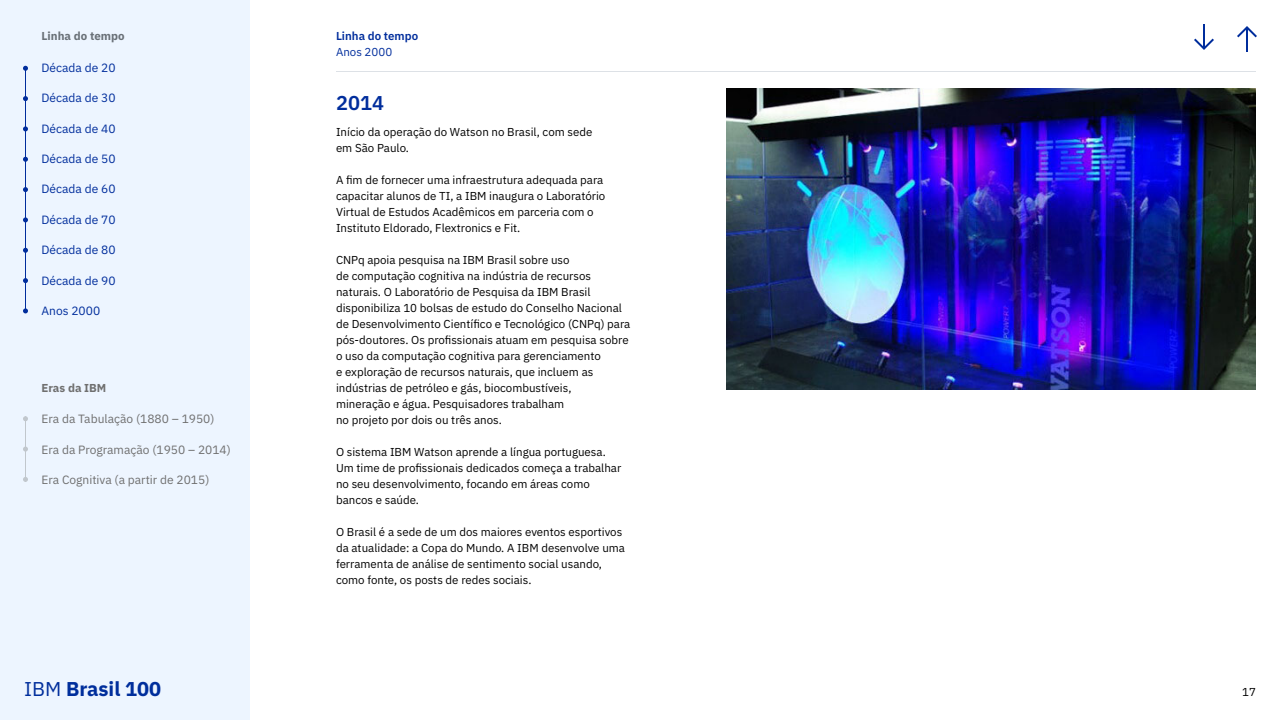
<style>
.page{position:relative;width:1280px;height:720px;background:#fff}
.page>*{position:absolute;margin:0;border:0;box-sizing:border-box;transform-origin:0 0}
.t1{font:700 20px "IBM Plex Sans";color:#002e9c}
.t2{font:600 20px "IBM Plex Sans";color:#002d9c}
.t3{font:12px "IBM Plex Sans";color:#002d9c}
.t4{font:12px "IBM Plex Sans";color:#6f6f6f}
.t5{font:11.5px/16px "IBM Plex Sans";color:#000}
.t6{font:600 11.5px "IBM Plex Sans";color:#002d9c}
.t7{font:700 11.5px "IBM Plex Sans";color:#697077}
.t8{font:700 11.5px "IBM Plex Sans";color:#6f6f6f}
.t9{font:11.5px "IBM Plex Sans";color:#002d9c}
.s1{font-weight:400}
</style>
<div class="page">
<div style="left:0;top:0;width:250px;height:720px;background:#edf5ff"></div>
<hr style="left:336px;top:71px;width:920px;height:1px;background:#dde1e6">
<svg style="left:1194px;top:24px;width:20px;height:26px"></svg>
<svg style="left:1237px;top:26px;width:20px;height:26px"></svg>
<img style="left:727px;top:88px;width:529px;height:302px">
<hr style="left:25px;top:416px;width:1px;height:66px;background:#c1c7cd">
<svg style="left:23px;top:96px;width:5px;height:5px"></svg>
<svg style="left:23px;top:447px;width:5px;height:5px"></svg>
<svg style="left:23px;top:126px;width:5px;height:5px"></svg>
<svg style="left:23px;top:477px;width:5px;height:5px"></svg>
<svg style="left:23px;top:157px;width:5px;height:5px"></svg>
<svg style="left:23px;top:187px;width:5px;height:5px"></svg>
<svg style="left:23px;top:217px;width:5px;height:5px"></svg>
<svg style="left:23px;top:248px;width:5px;height:5px"></svg>
<svg style="left:23px;top:278px;width:5px;height:5px"></svg>
<svg style="left:23px;top:308px;width:5px;height:5px"></svg>
<svg style="left:23px;top:66px;width:5px;height:5px"></svg>
<svg style="left:23px;top:416px;width:5px;height:5px"></svg>
<hr style="left:25px;top:68px;width:1px;height:243px;background:#002d9c">
<p class="t7" style="left:42px;top:27px;width:85px">Linha do tempo</p>
<p class="t3" style="left:42px;top:58px;width:76px">Década de 20</p>
<p class="t3" style="left:42px;top:89px;width:76px">Década de 30</p>
<p class="t3" style="left:42px;top:119px;width:76px">Década de 40</p>
<p class="t3" style="left:42px;top:150px;width:76px">Década de 50</p>
<p class="t3" style="left:42px;top:180px;width:76px">Década de 60</p>
<p class="t3" style="left:42px;top:210px;width:76px">Década de 70</p>
<p class="t3" style="left:42px;top:241px;width:76px">Década de 80</p>
<p class="t3" style="left:42px;top:271px;width:76px">Década de 90</p>
<p class="t3" style="left:42px;top:302px;width:60px">Anos 2000</p>
<p class="t8" style="left:42px;top:379px;width:66px">Eras da IBM</p>
<p class="t4" style="left:42px;top:410px;width:175px">Era da Tabulação (1880 – 1950)</p>
<p class="t4" style="left:42px;top:440px;width:191px">Era da Programação (1950 – 2014)</p>
<p class="t4" style="left:42px;top:471px;width:169px">Era Cognitiva (a partir de 2015)</p>
<p class="t6" style="left:336px;top:27px;width:84px">Linha do tempo</p>
<p class="t9" style="left:336px;top:43px;width:58px">Anos 2000</p>
<h1 class="t2" style="left:336px;top:87px;width:49px">2014</h1>
<p class="t5" style="left:336px;top:123px;width:258px">Início da operação do Watson no Brasil, com sede em São Paulo.</p>
<p class="t5" style="left:336px;top:171px;width:271px">A fim de fornecer uma infraestrutura adequada para capacitar alunos de TI, a IBM inaugura o Laboratório Virtual de Estudos Acadêmicos em parceria com o Instituto Eldorado, Flextronics e Fit.</p>
<p class="t5" style="left:336px;top:251px;width:296px">CNPq apoia pesquisa na IBM Brasil sobre uso<br>de computação cognitiva na indústria de recursos naturais. O Laboratório de Pesquisa da IBM Brasil disponibiliza 10 bolsas de estudo do Conselho Nacional de Desenvolvimento Científico e Tecnológico (CNPq) para pós-doutores. Os profissionais atuam em pesquisa sobre o uso da computação cognitiva para gerenciamento<br>e exploração de recursos naturais, que incluem as indústrias de petróleo e gás, biocombustíveis,<br>mineração e água. Pesquisadores trabalham<br>no projeto por dois ou três anos.</p>
<p class="t5" style="left:336px;top:443px;width:287px">O sistema IBM Watson aprende a língua portuguesa.<br>Um time de profissionais dedicados começa a trabalhar no seu desenvolvimento, focando em áreas como bancos e saúde.</p>
<p class="t5" style="left:336px;top:523px;width:291px">O Brasil é a sede de um dos maiores eventos esportivos da atualidade: a Copa do Mundo. A IBM desenvolve uma ferramenta de análise de sentimento social usando, como fonte, os posts de redes sociais.</p>
<h1 class="t1" style="left:24px;top:673px;width:139px"><span class="s1">IBM</span> Brasil 100</h1>
<p class="t5" style="left:1242px;top:683px;width:15px">17</p>
</div>
